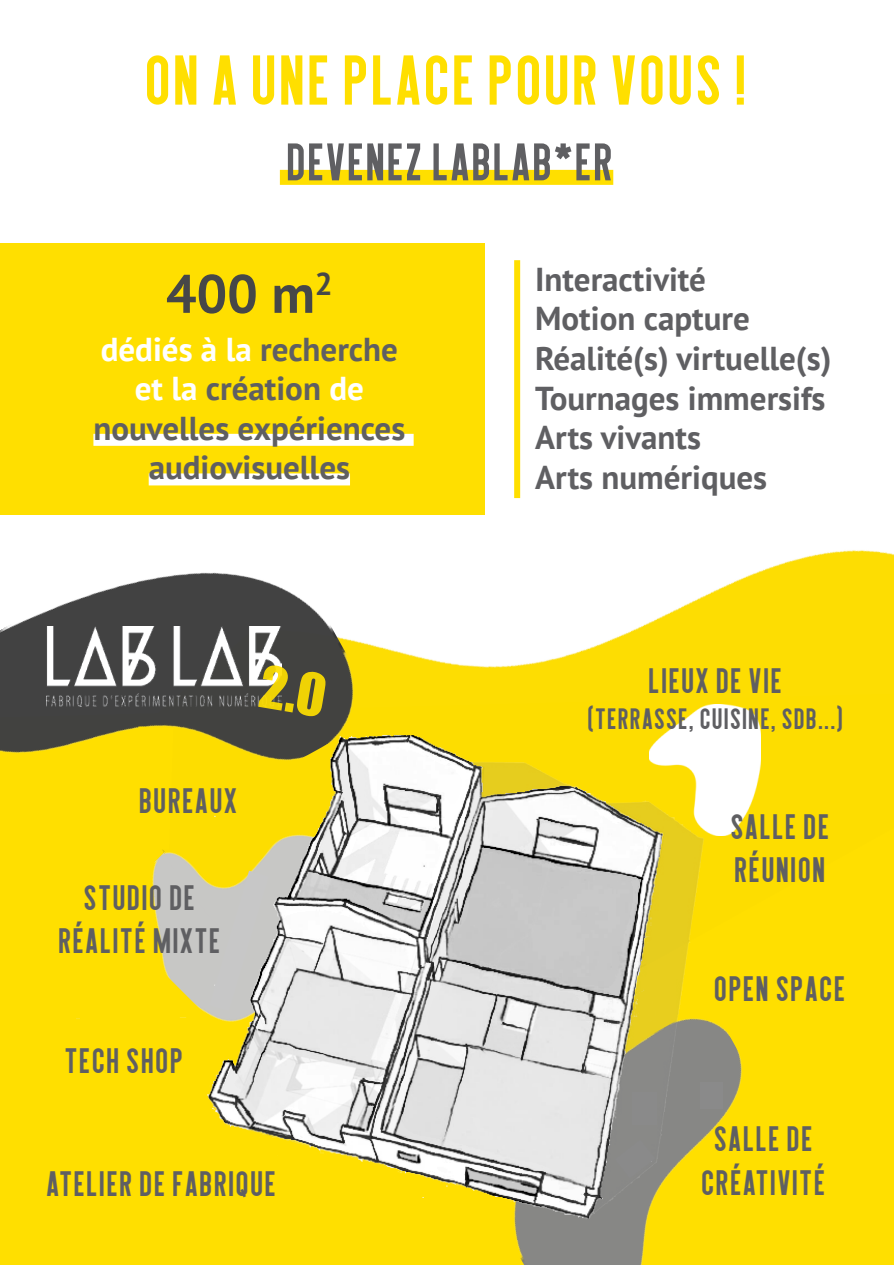
<style>
.page{position:relative;width:894px;height:1265px;background:#fff}
.page>*{position:absolute;margin:0;border:0;box-sizing:border-box;transform-origin:0 0}
.t1{font:72px "Queenof Clubs";letter-spacing:.05em;color:#ffdf00}
.t2{font:54px "Queenof Clubs";letter-spacing:.05em;color:#5f5f62}
.t3{font:700 54px "PT Sans";color:#464748}
.t4{font:36px "Queenof Clubs";letter-spacing:.06em;color:#5f5f62}
.t5{font:700 33px/39.6px "PT Sans";color:#5f5f62;text-align:center}
.t6{font:30px "Queenof Clubs";letter-spacing:.06em;color:#5f5f62}
.s1{color:#fff}
</style>
<div class="page">
<div style="left:0;top:896px;width:894px;height:369px;background:#ffdf00"></div>
<div style="left:0;top:243px;width:485px;height:271px;background:#ffdf00"></div>
<img style="left:93px;top:260px;width:801px;height:947px">
<img style="left:456px;top:1011px;width:362px;height:254px">
<img style="left:649px;top:704px;width:111px;height:123px">
<img style="left:0;top:488px;width:380px;height:408px">
<div style="left:705px;top:827px;width:189px;height:184px;background:#ffdf00"></div>
<div style="left:93px;top:434px;width:321px;height:12px;background:#fff"></div>
<div style="left:149px;top:473px;width:201px;height:12px;background:#fff"></div>
<div style="left:280px;top:170px;width:333px;height:15px;background:#ffdf00"></div>
<div style="left:514px;top:260px;width:6px;height:238px;background:#ffdf00"></div>
<img style="left:46px;top:626px;width:236px;height:81px">
<div style="left:700px;top:1082px;width:22px;height:26px;background:#8a8a8a"></div>
<img style="left:77px;top:736px;width:628px;height:482px">
<svg style="left:271px;top:1140px;width:74px;height:67px;background:#f9db10"></svg>
<img style="left:209px;top:870px;width:60px;height:141px">
<div style="left:633px;top:1091px;width:24px;height:33px;background:#8a8a8a"></div>
<div style="left:615px;top:1139px;width:40px;height:39px;background:#898989"></div>
<div style="left:134px;top:726px;width:40px;height:124px;background:#ffdf00"></div>
<svg style="left:258px;top:664px;width:69px;height:54px;background:#50514f"></svg>
<p class="t1" style="left:147px;top:41px;width:602px">ON A UNE PLACE POUR VOUS !</p>
<p class="t2" style="left:288px;top:132px;width:327px">DEVENEZ LABLAB*ER</p>
<p class="t3" style="left:166px;top:258px;width:168px">400 m<sup>2</sup></p>
<p class="t5" style="left:535px;top:259px;width:172px">Interactivité</p>
<p class="t5" style="left:535px;top:298px;width:216px">Motion capture</p>
<p class="t5" style="left:535px;top:338px;width:298px">Réalité(s) virtuelle(s)</p>
<p class="t5" style="left:535px;top:377px;width:292px">Tournages immersifs</p>
<p class="t5" style="left:535px;top:417px;width:167px">Arts vivants</p>
<p class="t5" style="left:535px;top:457px;width:233px">Arts numériques</p>
<p class="t5" style="left:93px;top:329px;width:313px"><span class="s1">dédiés à la</span> recherche <span class="s1">et la</span> création <span class="s1">de </span>nouvelles expériences audiovisuelles</p>
<p class="t4" style="left:140px;top:781px;width:99px">BUREAUX</p>
<p class="t4" style="left:85px;top:877px;width:112px">STUDIO DE</p>
<p class="t4" style="left:59px;top:921px;width:163px">RÉALITÉ MIXTE</p>
<p class="t4" style="left:66px;top:1041px;width:119px">TECH SHOP</p>
<p class="t4" style="left:48px;top:1163px;width:230px">ATELIER DE FABRIQUE</p>
<p class="t4" style="left:649px;top:661px;width:134px">LIEUX DE VIE</p>
<p class="t6" style="left:588px;top:702px;width:256px">(TERRASSE, CUISINE, SDB...)</p>
<p class="t4" style="left:732px;top:807px;width:99px">SALLE DE</p>
<p class="t4" style="left:735px;top:850px;width:92px">RÉUNION</p>
<p class="t4" style="left:715px;top:969px;width:132px">OPEN SPACE</p>
<p class="t4" style="left:715px;top:1119px;width:99px">SALLE DE</p>
<p class="t4" style="left:702px;top:1162px;width:125px">CRÉATIVITÉ</p>
</div>
